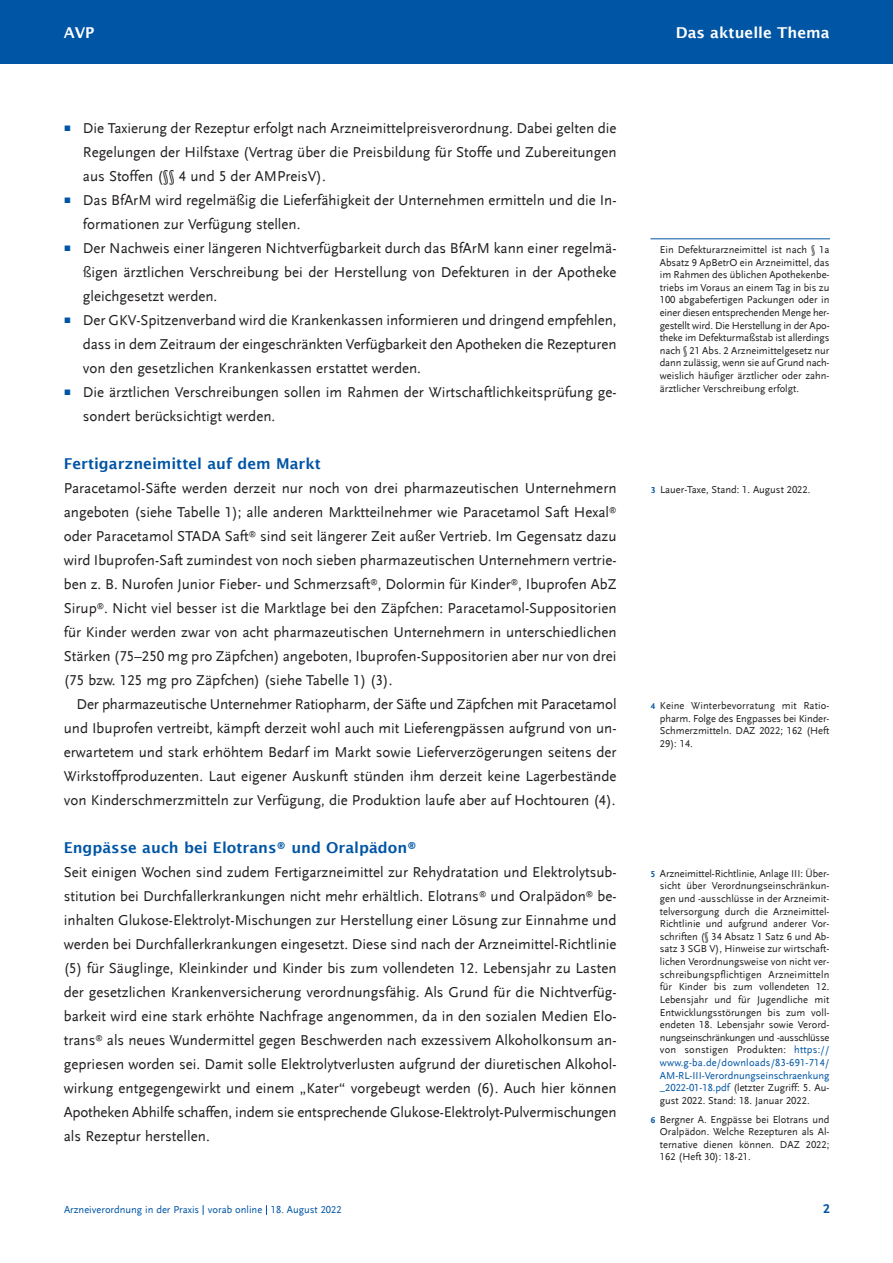
<style>
.page{position:relative;width:893px;height:1263px;background:#fff}
.page>*{position:absolute;margin:0;border:0;box-sizing:border-box;transform-origin:0 0}
.t1{font:15px/24px "Scala Sans LF";color:#231f20;text-align:justify}
.t2{font:600 15px "Lucida Sans";color:#0155a5}
.t3{font:600 15px "Lucida Sans";color:#fff}
.t4{font:700 13.5px "Scala Sans LF";color:#0155a5}
.t5{font:10.5px/12.6px "Scala Sans LF";color:#231f20;text-align:justify}
.t6{font:10.5px "Scala Sans LF";color:#0155a5}
.s1{font-family:"Scala Sans Expert";font-size:12px;color:#0155a5}
.s2{font-weight:700;font-size:9px;color:#0155a5}
.s3{color:#0155a5}
</style>
<div class="page">
<div style="left:0;top:0;width:892px;height:64px;background:#0155a5"></div>
<hr style="left:650px;top:238px;width:180px;height:1px;background:#0155a5">
<p class="t3" style="left:64px;top:24px;width:32px">AVP</p>
<p class="t3" style="left:676px;top:24px;width:155px">Das aktuelle Thema</p>
<p class="t1" style="left:64px;top:116px;width:554px"><span class="s1">r</span> Die Taxierung der Rezeptur erfolgt nach Arzneimittelpreisverordnung. Dabei gelten die</p>
<p class="t1" style="left:83px;top:140px;width:535px">Regelungen der Hilfstaxe (Vertrag über die Preisbildung für Stoffe und Zubereitungen</p>
<p class="t1" style="left:83px;top:164px;width:244px">aus Stoffen (§§ 4 und 5 der AMPreisV).</p>
<p class="t1" style="left:64px;top:188px;width:554px"><span class="s1">r</span> Das BfArM wird regelmäßig die Lieferfähigkeit der Unternehmen ermitteln und die In-</p>
<p class="t1" style="left:83px;top:212px;width:219px">formationen zur Verfügung stellen.</p>
<p class="t1" style="left:64px;top:236px;width:554px"><span class="s1">r</span> Der Nachweis einer längeren Nichtverfügbarkeit durch das BfArM kann einer regelmä-</p>
<p class="t1" style="left:83px;top:260px;width:535px">ßigen ärztlichen Verschreibung bei der Herstellung von Defekturen in der Apotheke</p>
<p class="t1" style="left:83px;top:284px;width:136px">gleichgesetzt werden.</p>
<p class="t1" style="left:64px;top:308px;width:554px"><span class="s1">r</span> Der GKV-Spitzenverband wird die Krankenkassen informieren und dringend empfehlen,</p>
<p class="t1" style="left:83px;top:332px;width:535px">dass in dem Zeitraum der eingeschränkten Verfügbarkeit den Apotheken die Rezepturen</p>
<p class="t1" style="left:83px;top:356px;width:340px">von den gesetzlichen Krankenkassen erstattet werden.</p>
<p class="t1" style="left:64px;top:380px;width:554px"><span class="s1">r</span> Die ärztlichen Verschreibungen sollen im Rahmen der Wirtschaftlichkeitsprüfung ge-</p>
<p class="t1" style="left:83px;top:404px;width:194px">sondert berücksichtigt werden.</p>
<p class="t2" style="left:64px;top:455px;width:259px">Fertigarzneimittel auf dem Markt</p>
<p class="t1" style="left:64px;top:476px;width:554px">Paracetamol-Säfte werden derzeit nur noch von drei pharmazeutischen Unternehmern angeboten (siehe Tabelle 1); alle anderen Marktteilnehmer wie Paracetamol Saft Hexal<sup>® </sup>oder Paracetamol STADA Saft<sup>®</sup> sind seit längerer Zeit außer Vertrieb. Im Gegensatz dazu wird Ibuprofen-Saft zumindest von noch sieben pharmazeutischen Unternehmern vertrie&shy;ben z. B. Nurofen Junior Fieber- und Schmerzsaft<sup>®</sup>, Dolormin für Kinder<sup>®</sup>, Ibuprofen AbZ Sirup<sup>®</sup>. Nicht viel besser ist die Marktlage bei den Zäpfchen: Paracetamol-Suppositorien für Kinder werden zwar von acht pharmazeutischen Unternehmern in unterschiedlichen Stärken (75–250 mg pro Zäpfchen) angeboten, Ibuprofen-Suppositorien aber nur von drei (75 bzw. 125 mg pro Zäpfchen) (siehe Tabelle 1) (3).</p>
<p class="t1" style="left:64px;top:692px;width:554px;text-indent:13px">Der pharmazeutische Unternehmer Ratiopharm, der Säfte und Zäpfchen mit Paracetamol und Ibuprofen vertreibt, kämpft derzeit wohl auch mit Lieferengpässen aufgrund von un&shy;erwartetem und stark erhöhtem Bedarf im Markt sowie Lieferverzögerungen seitens der Wirkstoffproduzenten. Laut eigener Auskunft stünden ihm derzeit keine Lagerbestände von Kinderschmerzmitteln zur Verfügung, die Produktion laufe aber auf Hochtouren (4).</p>
<p class="t2" style="left:64px;top:839px;width:355px">Engpässe auch bei Elotrans® und Oralpädon®</p>
<p class="t1" style="left:64px;top:860px;width:554px">Seit einigen Wochen sind zudem Fertigarzneimittel zur Rehydratation und Elektrolytsub&shy;stitution bei Durchfallerkrankungen nicht mehr erhältlich. Elotrans<sup>®</sup> und Oralpädon<sup>®</sup> be&shy;inhalten Glukose-Elektrolyt-Mischungen zur Herstellung einer Lösung zur Einnahme und werden bei Durchfallerkrankungen eingesetzt. Diese sind nach der Arzneimittel-Richtlinie (5) für Säuglinge, Kleinkinder und Kinder bis zum vollendeten 12. Lebensjahr zu Lasten der gesetzlichen Krankenversicherung verordnungsfähig. Als Grund für die Nichtverfüg&shy;barkeit wird eine stark erhöhte Nachfrage angenommen, da in den sozialen Medien Elo&shy;trans<sup>®</sup> als neues Wundermittel gegen Beschwerden nach exzessivem Alkoholkonsum an&shy;gepriesen worden sei. Damit solle Elektrolytverlusten aufgrund der diuretischen Alko hol&shy;wirkung entgegengewirkt und einem „Kater“ vorgebeugt werden (6). Auch hier können Apotheken Abhilfe schaffen, indem sie entsprechende Glukose-Elektrolyt-Pulvermischungen als Rezeptur herstellen.</p>
<p class="t5" style="left:660px;top:244px;width:171px">Ein Defekturarzneimittel ist nach § 1a Absatz 9 ApBetrO ein Arzneimittel, das im Rahmen des üblichen Apothekenbe&shy;triebs im Voraus an einem Tag in bis zu 100 abgabefertigen Packungen oder in einer diesen entsprechenden Menge her&shy;gestellt wird. Die Herstellung in der Apo&shy;theke im Defekturmaßstab ist allerdings nach § 21 Abs. 2 Arzneimittelgesetz nur dann zulässig, wenn sie auf Grund nach&shy;weislich häufiger ärztlicher oder zahn&shy;ärztlicher Verschreibung erfolgt.</p>
<p class="t5" style="left:651px;top:483px;width:161px"><span class="s2">3</span> Lauer-Taxe, Stand: 1. August 2022.</p>
<p class="t5" style="left:660px;top:699px;width:171px;text-indent:-9px"><span class="s2">4</span> Keine Winterbevorratung mit Ratio&shy;pharm. Folge des Engpasses bei Kinder-Schmerzmitteln. DAZ 2022; 162 (Heft 29): 14.</p>
<p class="t5" style="left:660px;top:867px;width:171px;text-indent:-9px"><span class="s2">5</span> Arzneimittel-Richtlinie, Anlage III: Über&shy;sicht über Verordnungseinschränkun&shy;gen und -ausschlüsse in der Arzneimit&shy;telversorgung durch die Arzneimittel-Richtlinie und aufgrund anderer Vor&shy;schriften (§ 34 Absatz 1 Satz 6 und Ab&shy;satz 3 SGB V), Hinweise zur wirtschaft&shy;lichen Verordnungsweise von nicht ver&shy;schreibungspflichtigen Arzneimitteln für Kinder bis zum vollendeten 12.<br>Lebensjahr und für Jugendliche mit Entwicklungsstörungen bis zum voll&shy;endeten 18. Lebensjahr sowie Verord&shy;nungseinschränkungen und -ausschlüsse von sonstigen Produkten: <span class="s3">https:// www.g-ba.de/downloads/83-691-714/ AM-RL-III-Verordnungseinschraenkung _2022-01-18.pdf</span> (letzter Zugriff: 5. Au&shy;gust 2022. Stand: 18. Januar 2022.</p>
<p class="t5" style="left:660px;top:1113px;width:171px;text-indent:-9px"><span class="s2">6</span> Bergner A. Engpässe bei Elotrans und Oralpädon. Welche Rezepturen als Al&shy;ternative dienen können. DAZ 2022; 162 (Heft 30): 18-21.</p>
<p class="t6" style="left:64px;top:1204px;width:279px">Arzneiverordnung in der Praxis vorab online 18. August 2022</p>
<p class="t4" style="left:823px;top:1201px;width:8px">2</p>
</div>
